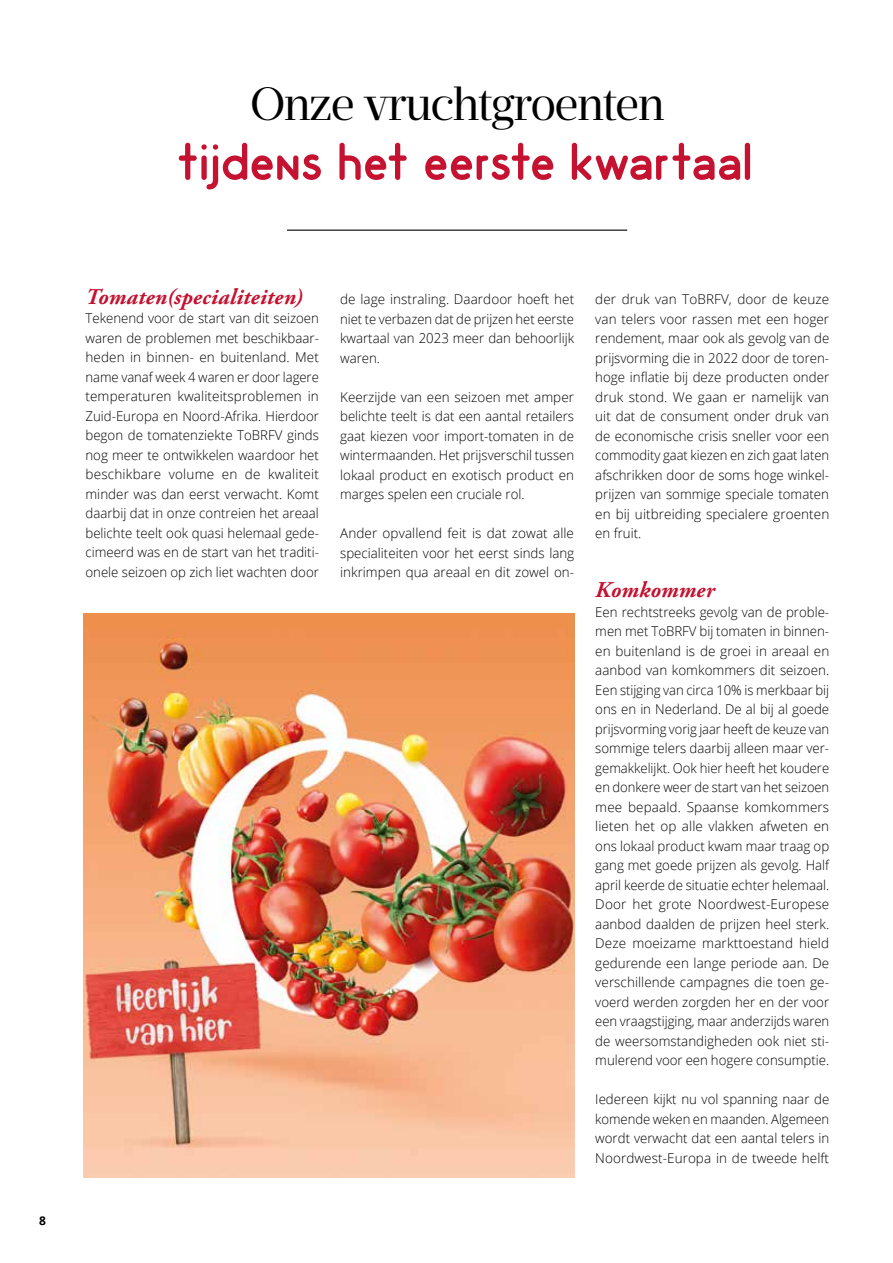
<style>
.page{position:relative;width:893px;height:1263px;background:#fff}
.page>*{position:absolute;margin:0;border:0;box-sizing:border-box;transform-origin:0 0}
.t1{font:52.5px "Odin Rounded";color:#c41230}
.t2{font:46.5px "Prumo Deck";letter-spacing:-.02em;color:#000}
.t3{font:italic 700 22.5px "Adobe Garamond Pro";letter-spacing:.01em;color:#c41230}
.t4{font:300 13.5px/19.5px "Open Sans";color:#000;text-align:justify}
.t5{font:700 12px "Open Sans";color:#000}
</style>
<div class="page">
<hr style="left:287px;top:230px;width:340px;height:1px;background:#000">
<img style="left:84px;top:613px;width:490px;height:565px">
<p class="t5" style="left:39px;top:1212px;width:8px">8</p>
<h2 class="t2" style="left:250px;top:77px;width:416px">Onze vruchtgroenten</h2>
<h1 class="t1" style="left:176px;top:131px;width:578px">tijdens het eerste kwartaal</h1>
<h3 class="t3" style="left:85px;top:284px;width:219px">Tomaten(specialiteiten)</h3>
<p class="t4" style="left:85px;top:308px;width:235px">Tekenend voor de start van dit seizoen waren de problemen met beschikbaar&shy;heden in binnen- en buitenland. Met name vanaf week 4 waren er door lagere temperaturen kwaliteitsproblemen in Zuid-Europa en Noord-Afrika. Hierdoor begon de tomatenziekte ToBRFV ginds nog meer te ontwikkelen waardoor het beschikbare volume en de kwaliteit minder was dan eerst verwacht. Komt daarbij dat in onze contreien het areaal belichte teelt ook quasi helemaal gede&shy;cimeerd was en de start van het traditi&shy;onele seizoen op zich liet wachten door</p>
<p class="t4" style="left:340px;top:289px;width:235px">de lage instraling. Daardoor hoeft het niet te verbazen dat de prijzen het eerste kwartaal van 2023 meer dan behoorlijk waren.</p>
<p class="t4" style="left:340px;top:387px;width:235px">Keerzijde van een seizoen met amper belichte teelt is dat een aantal retailers gaat kiezen voor import-tomaten in de wintermaanden. Het prijsverschil tussen lokaal product en exotisch product en marges spelen een cruciale rol.</p>
<p class="t4" style="left:340px;top:523px;width:235px">Ander opvallend feit is dat zowat alle specialiteiten voor het eerst sinds lang inkrimpen qua areaal en dit zowel on-</p>
<p class="t4" style="left:595px;top:289px;width:235px">der druk van ToBRFV, door de keuze van telers voor rassen met een hoger rendement, maar ook als gevolg van de prijsvorming die in 2022 door de toren&shy;hoge inflatie bij deze producten onder druk stond. We gaan er namelijk van uit dat de consument onder druk van de economische crisis sneller voor een commodity gaat kiezen en zich gaat laten afschrikken door de soms hoge winkel&shy;prijzen van sommige speciale tomaten en bij uitbreiding specialere groenten en fruit.</p>
<h3 class="t3" style="left:595px;top:577px;width:121px">Komkommer</h3>
<p class="t4" style="left:595px;top:601px;width:235px">Een rechtstreeks gevolg van de proble&shy;men met ToBRFV bij tomaten in binnen&shy;en buitenland is de groei in areaal en aanbod van komkommers dit seizoen.<br>Een stijging van circa 10% is merkbaar bij ons en in Nederland. De al bij al goede prijsvorming vorig jaar heeft de keuze van sommige telers daarbij alleen maar ver&shy;gemakkelijkt. Ook hier heeft het koudere en donkere weer de start van het seizoen mee bepaald. Spaanse komkommers lieten het op alle vlakken afweten en ons lokaal product kwam maar traag op gang met goede prijzen als gevolg. Half april keerde de situatie echter helemaal.<br>Door het grote Noordwest-Europese aanbod daalden de prijzen heel sterk.<br>Deze moeizame markttoestand hield gedurende een lange periode aan. De verschillende campagnes die toen ge&shy;voerd werden zorgden her en der voor een vraagstijging, maar anderzijds waren de weersomstandigheden ook niet sti&shy;mulerend voor een hogere consumptie.</p>
<p class="t4" style="left:595px;top:1089px;width:235px">Iedereen kijkt nu vol spanning naar de komende weken en maanden. Algemeen wordt verwacht dat een aantal telers in Noordwest-Europa in de tweede helft</p>
</div>
